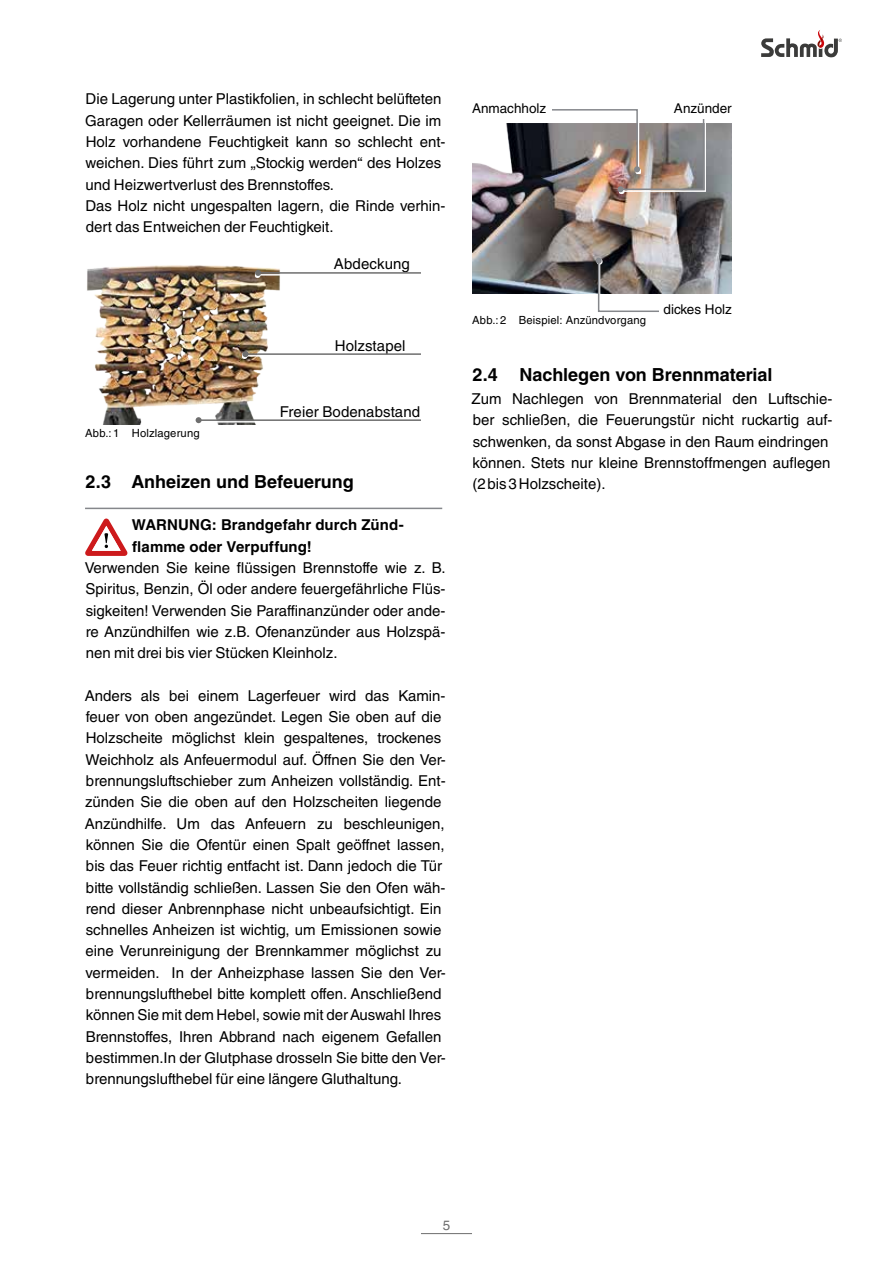
<style>
.page{position:relative;width:893px;height:1263px;background:#fff}
.page>*{position:absolute;margin:0;border:0;box-sizing:border-box;transform-origin:0 0}
.t1{font:700 18px "Helvetica LT Std";letter-spacing:-.005em;color:#000}
.t2{font:15px/21.3px "Helvetica LT Std";color:#000}
.t3{font:700 15px/21.3px "Helvetica LT Std";letter-spacing:.005em;color:#000}
.t4{font:13.5px "Helvetica LT Std";color:#000}
.t5{font:13.5px "Helvetica LT Std";color:#6e6e6e}
.t6{font:11.25px "Helvetica LT Std";letter-spacing:.015em;color:#000}
</style>
<div class="page">
<hr style="left:421px;top:1233px;width:51px;height:1px;background:#6e6e6e">
<svg style="left:761px;top:30px;width:81px;height:27px"></svg>
<hr style="left:85px;top:508px;width:357px;height:1px;background:#85878b">
<img style="left:87px;top:265px;width:193px;height:159px">
<div style="left:255px;top:272px;width:166px;height:6px;background:#fff"></div>
<hr style="left:258px;top:272px;width:163px;height:2px;background:#6e6e6e">
<svg style="left:255px;top:270px;width:6px;height:6px"></svg>
<div style="left:242px;top:353px;width:179px;height:6px;background:#fff"></div>
<hr style="left:245px;top:353px;width:176px;height:2px;background:#6e6e6e">
<svg style="left:242px;top:351px;width:6px;height:6px"></svg>
<svg style="left:196px;top:421px;width:84px;height:4px"></svg>
<hr style="left:199px;top:419px;width:222px;height:2px;background:#6e6e6e">
<svg style="left:196px;top:417px;width:6px;height:6px"></svg>
<svg style="left:85px;top:518px;width:43px;height:38px"></svg>
<img style="left:472px;top:124px;width:260px;height:170px">
<svg style="left:596px;top:258px;width:101px;height:54px"></svg>
<svg style="left:619px;top:124px;width:87px;height:69px"></svg>
<img style="left:541px;top:109px;width:164px;height:83px">
<div style="left:665px;top:103px;width:67px;height:16px;background:#fff"></div>
<div style="left:472px;top:103px;width:79px;height:10px;background:#fff"></div>
<div style="left:660px;top:305px;width:72px;height:9px;background:#fff"></div>
<p class="t2" style="left:85px;top:88px;width:362px">Die Lagerung unter Plastikfolien, in schlecht belüfteten Garagen oder Kellerräumen ist nicht geeignet. Die im Holz vorhandene Feuchtigkeit kann so schlecht ent&shy;weichen. Dies führt zum „Stockig werden“ des Holzes und Heizwertverlust des Brennstoffes.<br>Das Holz nicht ungespalten lagern, die Rinde verhin&shy;dert das Entweichen der Feuchtigkeit.</p>
<p class="t2" style="left:334px;top:253px;width:77px">Abdeckung</p>
<p class="t2" style="left:335px;top:335px;width:72px">Holzstapel</p>
<p class="t2" style="left:280px;top:401px;width:142px">Freier Bodenabstand</p>
<p class="t6" style="left:132px;top:427px;width:69px">Holzlagerung</p>
<p class="t1" style="left:86px;top:470px;width:270px">2.3 Anheizen und Befeuerung</p>
<p class="t3" style="left:132px;top:514px;width:273px">WARNUNG: Brandgefahr durch Zünd&shy;flamme oder Verpuffung!</p>
<p class="t2" style="left:85px;top:557px;width:362px;text-align:justify">Verwenden Sie keine flüssigen Brennstoffe wie z. B.<br>Spiritus, Benzin, Öl oder andere feuergefährliche Flüs&shy;sigkeiten! Verwenden Sie Paraffinanzünder oder ande&shy;re Anzündhilfen wie z.B. Ofenanzünder aus Holzspä&shy;nen mit drei bis vier Stücken Kleinholz.</p>
<p class="t2" style="left:85px;top:685px;width:362px">Anders als bei einem Lagerfeuer wird das Kamin&shy;feuer von oben angezündet. Legen Sie oben auf die Holzscheite möglichst klein gespaltenes, trockenes Weichholz als Anfeuermodul auf. Öffnen Sie den Ver&shy;brennungsluftschieber zum Anheizen vollständig. Ent&shy;zünden Sie die oben auf den Holzscheiten liegende Anzündhilfe. Um das Anfeuern zu beschleunigen, können Sie die Ofentür einen Spalt geöffnet lassen, bis das Feuer richtig entfacht ist. Dann jedoch die Tür bitte vollständig schließen. Lassen Sie den Ofen wäh&shy;rend dieser Anbrennphase nicht unbeaufsichtigt. Ein schnelles Anheizen ist wichtig, um Emissionen sowie eine Verunreinigung der Brennkammer möglichst zu vermeiden. In der Anheizphase lassen Sie den Ver&shy;brennungslufthebel bitte komplett offen. Anschließend können Sie mit dem Hebel, sowie mit der Auswahl Ihres Brennstoffes, Ihren Abbrand nach eigenem Gefallen bestimmen.In der Glutphase drosseln Sie bitte den Ver&shy;brennungslufthebel für eine längere Gluthaltung.</p>
<p class="t6" style="left:85px;top:427px;width:36px">Abb.:1</p>
<p class="t4" style="left:472px;top:100px;width:76px">Anmachholz</p>
<p class="t4" style="left:674px;top:100px;width:59px">Anzünder</p>
<p class="t6" style="left:472px;top:313px;width:36px">Abb.:2</p>
<p class="t6" style="left:519px;top:313px;width:129px">Beispiel: Anzündvorgang</p>
<p class="t4" style="left:663px;top:302px;width:70px">dickes Holz</p>
<p class="t1" style="left:472px;top:364px;width:301px">2.4 Nachlegen von Brennmaterial</p>
<p class="t2" style="left:471px;top:388px;width:363px">Zum Nachlegen von Brennmaterial den Luftschie&shy;ber schließen, die Feuerungstür nicht ruckartig auf&shy;schwenken, da sonst Abgase in den Raum eindringen können. Stets nur kleine Brennstoffmengen auflegen (2 bis 3 Holzscheite).</p>
<p class="t5" style="left:443px;top:1217px;width:9px">5</p>
</div>
